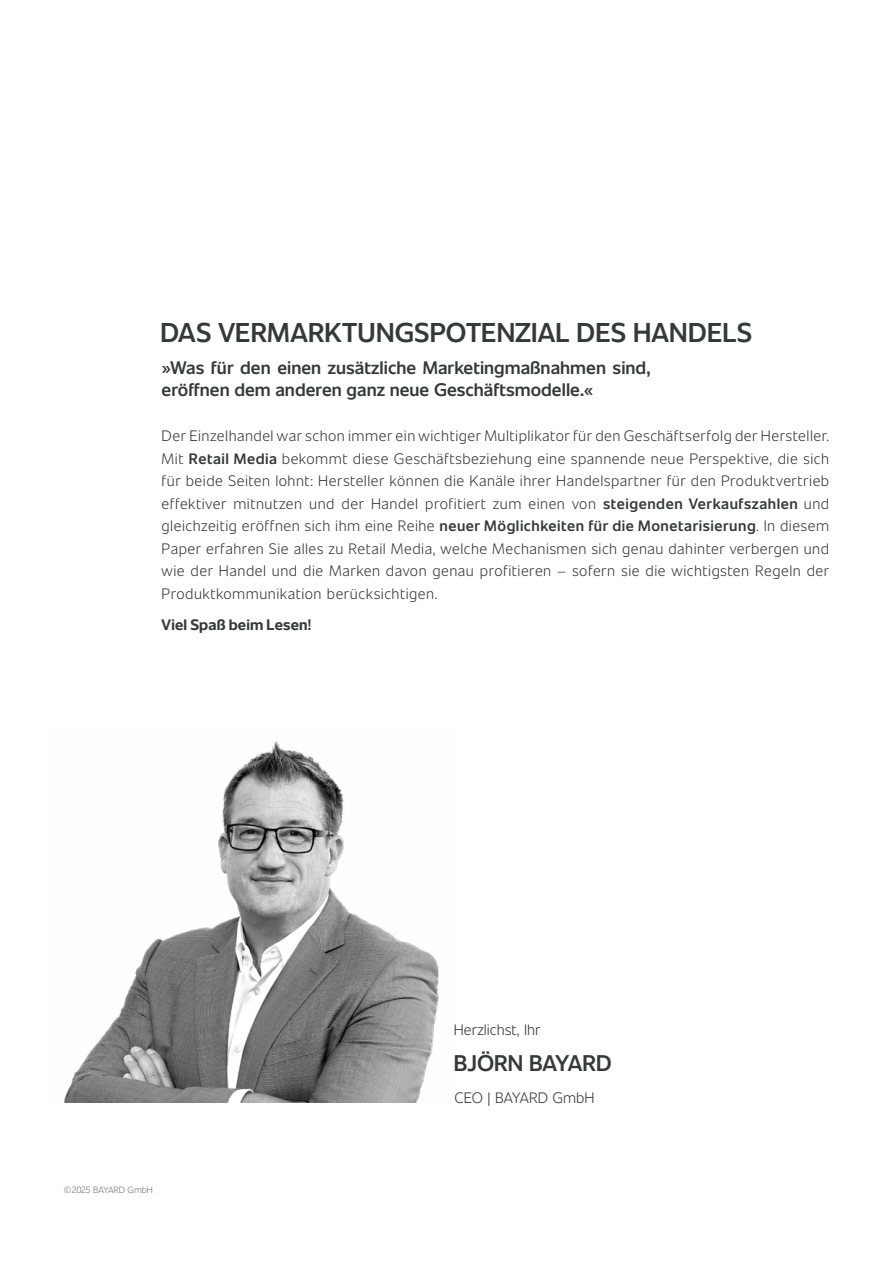
<style>
.page{position:relative;width:893px;height:1263px;background:#fff}
.page>*{position:absolute;margin:0;border:0;box-sizing:border-box;transform-origin:0 0}
.t1{font:600 27px "Unitext";letter-spacing:.005em;color:#34393b}
.t2{font:600 22.5px "Unitext";color:#34393b}
.t3{font:600 18px/22.5px "Unitext";color:#34393b}
.t4{font:300 15px/22.5px "Unitext";letter-spacing:.03em;color:#34393b;text-align:justify}
.t5{font:300 15px "Unitext";color:#34393b}
.t6{font:700 15px "Unitext";letter-spacing:.01em;color:#34393b}
.t7{font:300 9px "Unitext";color:#706f6f}
.s1{font-weight:600}
</style>
<div class="page">
<img style="left:63px;top:741px;width:376px;height:362px">
<h1 class="t1" style="left:160px;top:313px;width:593px">DAS VERMARKTUNGSPOTENZIAL DES HANDELS</h1>
<p class="t3" style="left:162px;top:355px;width:490px">»Was für den einen zusätzliche Marketingmaßnahmen sind, eröffnen dem anderen ganz neue Geschäftsmodelle.«</p>
<p class="t4" style="left:162px;top:423px;width:669px">Der Einzelhandel war schon immer ein wichtiger Multiplikator für den Geschäftserfolg der Hersteller.<br>Mit <span class="s1">Retail Media</span> bekommt diese Geschäftsbeziehung eine spannende neue Perspektive, die sich für beide Seiten lohnt: Hersteller können die Kanäle ihrer Handelspartner für den Produktvertrieb effektiver mitnutzen und der Handel profitiert zum einen von <span class="s1">steigenden Verkaufszahlen</span> und gleichzeitig eröffnen sich ihm eine Reihe <span class="s1">neuer Möglichkeiten für die Monetarisierung</span>. In diesem Paper erfahren Sie alles zu Retail Media, welche Mechanismen sich genau dahinter verbergen und wie der Handel und die Marken davon genau profitieren – sofern sie die wichtigsten Regeln der Produktkommunikation berücksichtigen.</p>
<p class="t6" style="left:162px;top:614px;width:151px">Viel Spaß beim Lesen!</p>
<p class="t7" style="left:64px;top:1183px;width:91px">©2025 BAYARD GmbH</p>
<p class="t5" style="left:454px;top:1019px;width:88px">Herzlichst, Ihr</p>
<h2 class="t2" style="left:454px;top:1047px;width:159px">BJÖRN BAYARD</h2>
<p class="t5" style="left:454px;top:1087px;width:142px">CEO | BAYARD GmbH</p>
</div>
